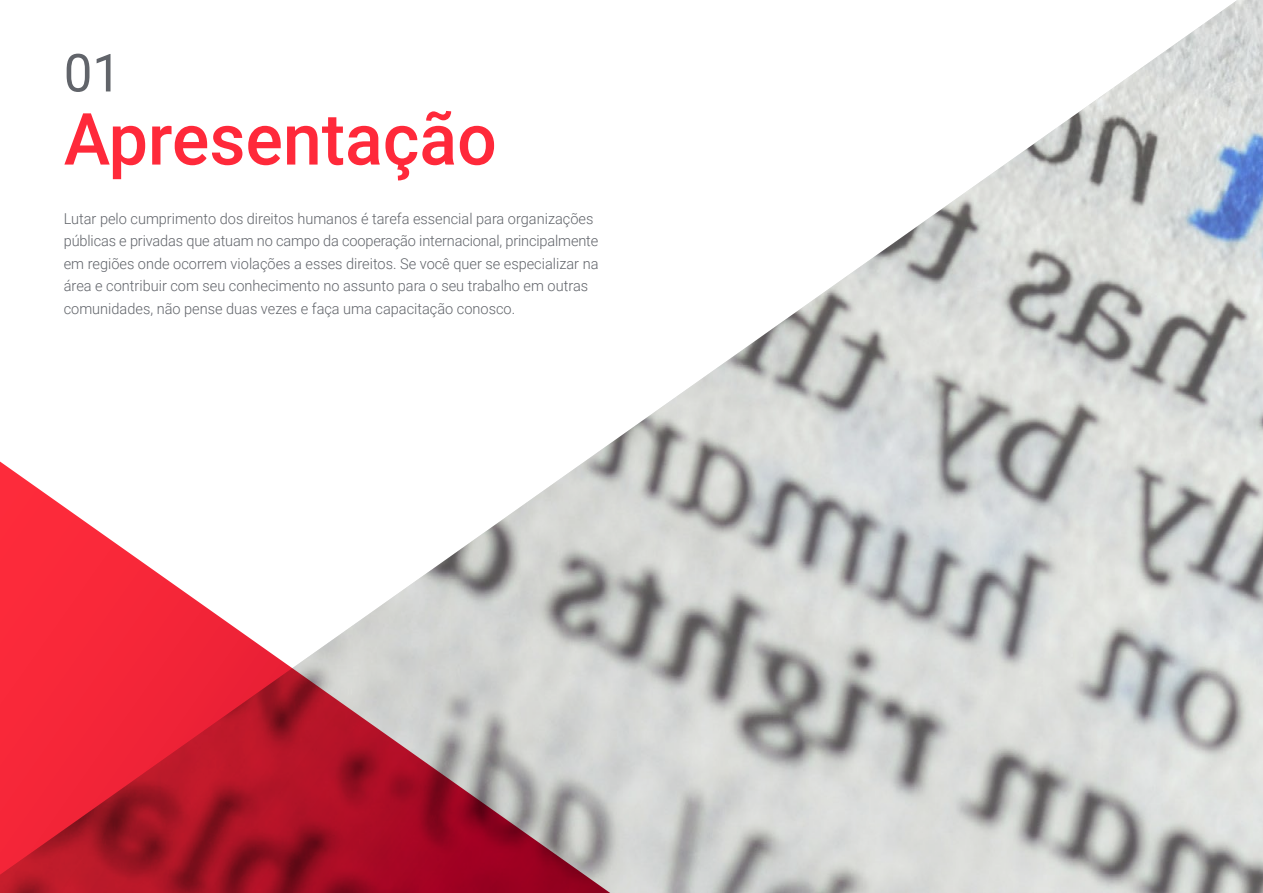
<style>
.page{position:relative;width:1263px;height:893px;background:#fff}
.page>*{position:absolute;margin:0;border:0;box-sizing:border-box;transform-origin:0 0}
.t1{font:500 72px "Roboto";color:#ff293a}
.t2{font:52.5px "Roboto";color:#61646a}
.t3{font:300 15px/22.5px "Roboto";color:#61646a}
</style>
<div class="page">
<img style="left:607px;top:0;width:656px;height:893px">
<svg style="left:0;top:446px;width:640px;height:447px"></svg>
<h2 class="t2" style="left:64px;top:36px;width:59px">01</h2>
<h1 class="t1" style="left:64px;top:89px;width:435px">Apresentação</h1>
<p class="t3" style="left:64px;top:207px;width:536px">Lutar pelo cumprimento dos direitos humanos é tarefa essencial para organizações públicas e privadas que atuam no campo da cooperação internacional, principalmente em regiões onde ocorrem violações a esses direitos. Se você quer se especializar na área e contribuir com seu conhecimento no assunto para o seu trabalho em outras comunidades, não pense duas vezes e faça uma capacitação conosco.</p>
</div>
